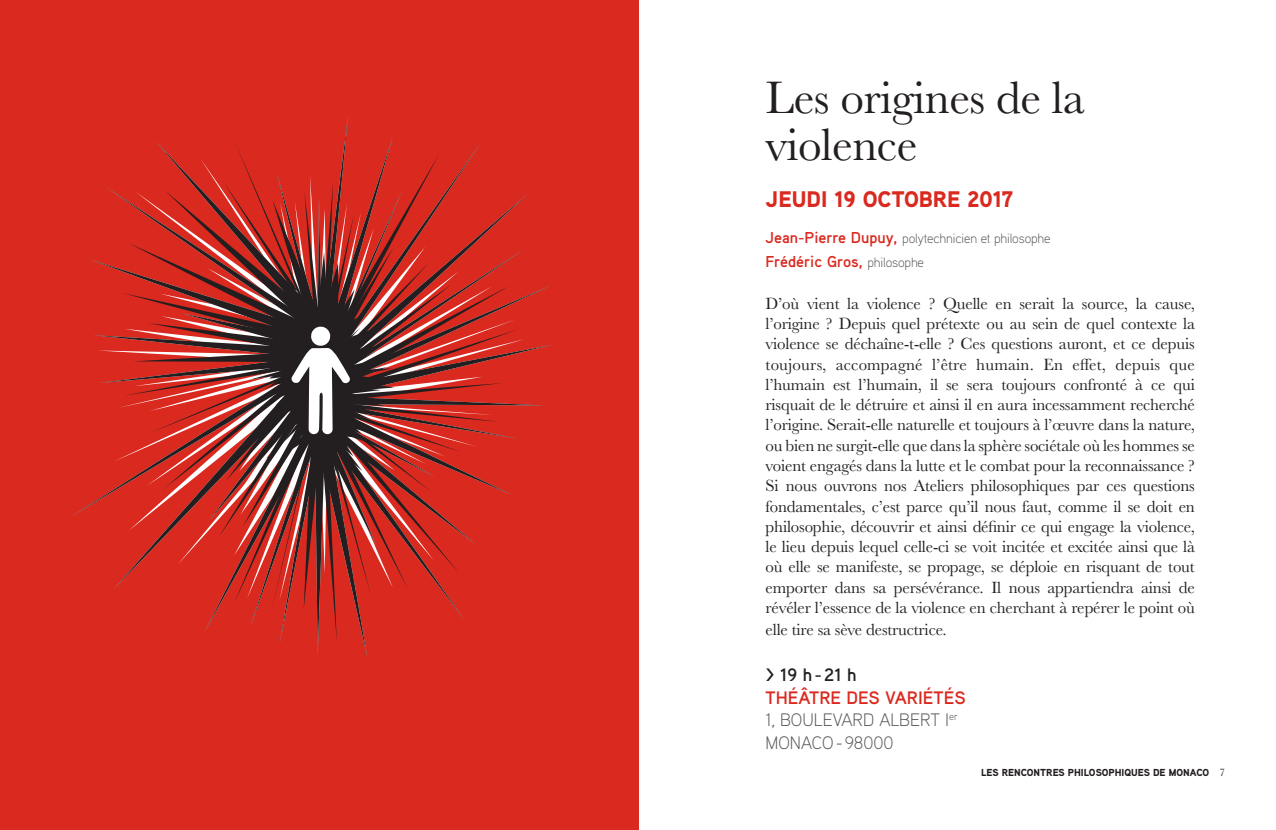
<style>
.page{position:relative;width:1276px;height:830px;background:#fff}
.page>*{position:absolute;margin:0;border:0;box-sizing:border-box;transform-origin:0 0}
.t1{font:47.25px/47.2px "Baskerville";letter-spacing:-.01em;color:#231f20}
.t2{font:900 22.5px "Aaux Pro";color:#da291f}
.t3{font:300 18px/22.5px "Aaux Pro";color:#57585a}
.t4{font:700 18px "Aaux Pro";color:#231f20}
.t5{font:16.88px/20.2px "Baskerville";letter-spacing:-.01em;color:#231f20;text-align:justify}
.t6{font:700 15.75px "Aaux Pro";color:#da291f}
.t7{font:300 13.5px "Aaux Pro";letter-spacing:-.01em;color:#57585a}
.t8{font:900 10.12px "Aaux Pro";color:#231f20}
.s1{font-weight:700;font-size:15.75px;color:#da291f}
.s2{font-weight:300;font-size:13.5px;color:#57585a}
.s3{font-weight:700;color:#da291f}
.s4{font-family:"Baskerville";font-weight:400;font-size:11.25px}
</style>
<div class="page">
<div style="left:0;top:0;width:638px;height:829px;background:#da291f"></div>
<svg style="left:72px;top:115px;width:479px;height:542px"></svg>
<svg style="left:98px;top:154px;width:341px;height:433px"></svg>
<h1 class="t1" style="left:765px;top:75px;width:321px">Les origines de la violence</h1>
<h2 class="t2" style="left:765px;top:184px;width:249px">JEUDI 19 OCTOBRE 2017</h2>
<p class="t7" style="left:765px;top:229px;width:287px"><span class="s1">Jean-Pierre Dupuy,</span> polytechnicien et philosophe</p>
<p class="t6" style="left:765px;top:251px;width:160px">Frédéric Gros, <span class="s2">philosophe</span></p>
<p class="t5" style="left:765px;top:293px;width:431px">D’où vient la violence ? Quelle en serait la source, la cause, l’origine ? Depuis quel prétexte ou au sein de quel contexte la violence se déchaîne-t-elle ? Ces questions auront, et ce depuis toujours, accompagné l’être humain. En effet, depuis que l’humain est l’humain, il se sera toujours confronté à ce qui risquait de le détruire et ainsi il en aura incessamment recherché l’origine. Serait-elle naturelle et toujours à l’œuvre dans la nature, ou bien ne surgit-elle que dans la sphère sociétale où les hommes se voient engagés dans la lutte et le combat pour la reconnaissance ?<br>Si nous ouvrons nos Ateliers philosophiques par ces questions fondamentales, c’est parce qu’il nous faut, comme il se doit en philosophie, découvrir et ainsi définir ce qui engage la violence, le lieu depuis lequel celle-ci se voit incitée et excitée ainsi que là où elle se manifeste, se propage, se déploie en risquant de tout emporter dans sa persévérance. Il nous appartiendra ainsi de révéler l’essence de la violence en cherchant à repérer le point où elle tire sa sève destructrice.</p>
<p class="t4" style="left:765px;top:663px;width:93px">&gt; 19 h-21 h</p>
<p class="t3" style="left:765px;top:685px;width:202px"><span class="s3">THÉÂTRE DES VARIÉTÉS<br></span>1, BOULEVARD ALBERT I<sup>er<br></sup>MONACO-98000</p>
<p class="t8" style="left:981px;top:765px;width:245px">LES RENCONTRES PHILOSOPHIQUES DE MONACO <span class="s4">7</span></p>
</div>
